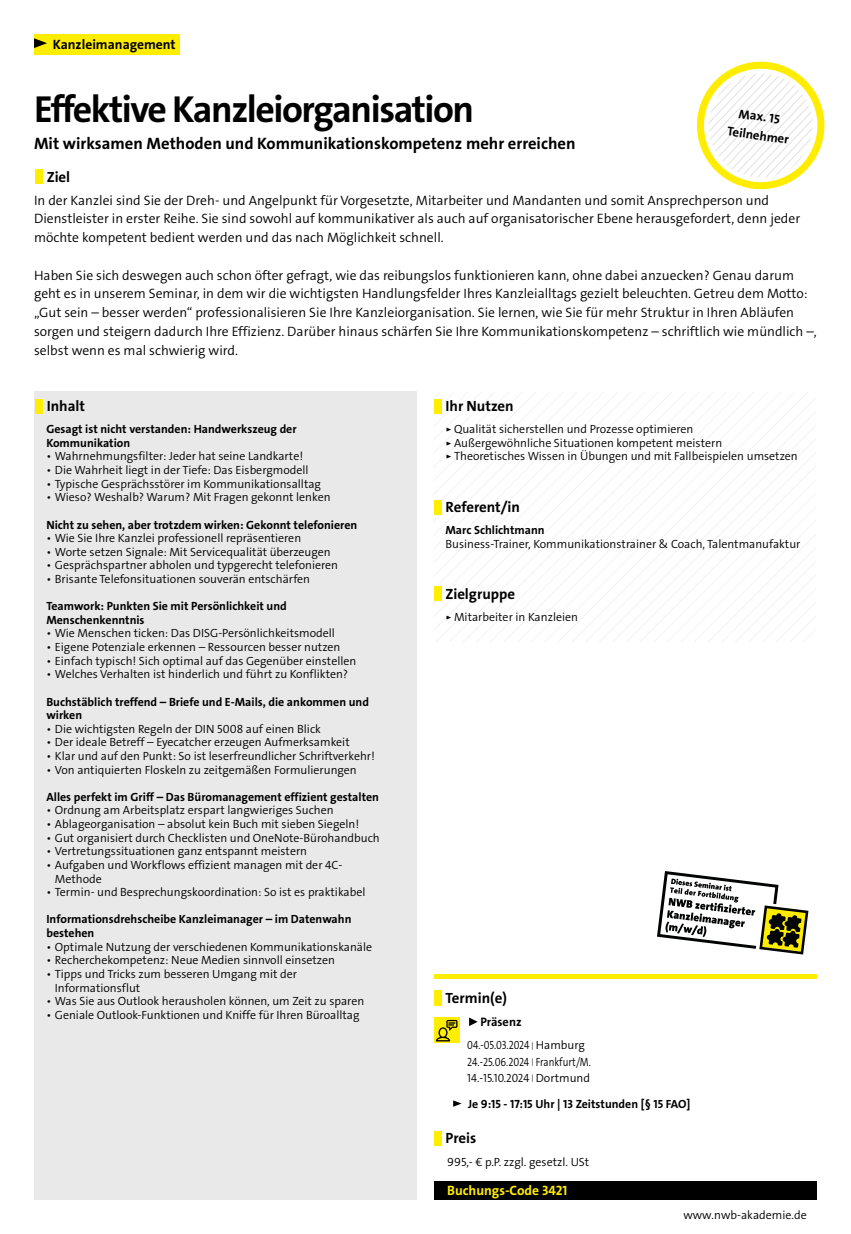
<style>
.page{position:relative;width:851px;height:1234px;background:#fff}
.page>*{position:absolute;margin:0;border:0;box-sizing:border-box;transform-origin:0 0}
.t1{font:37.8px "The Sans LP7 Bld";letter-spacing:-.04em;color:#000}
.t2{font:16.65px "The Sans LP7 Bld";color:#000}
.t3{font:14.85px "The Sans LP7 Bld";color:#000}
.t4{font:13.65px/18.8px "The Sans LP4 Se Lig";color:#000}
.t5{font:13.65px "The Sans LP7 Bld";color:#000}
.t6{font:13.65px "The Sans LP7 Bld";color:#ffed00}
.t7{font:12.75px/18.8px "The Sans LP7 Bld";color:#000;text-align:center}
.t8{font:12.3px "The Sans LP7 Bld";color:#000}
.t9{font:11.85px/13.6px "The Sans LP4 Se Lig";color:#000}
.t10{font:11.85px/13.6px "The Sans LP7 Bld";color:#000}
.t11{font:11.85px/16px "The Sans LP4 Se Lig";color:#000;scale:.83 1}
.s1{font-size:7.5px}
</style>
<div class="page">
<div style="left:34px;top:34px;width:145px;height:20px;background:#ffed00"></div>
<svg style="left:34px;top:38px;width:13px;height:10px"></svg>
<div style="left:35px;top:169px;width:7px;height:15px;background:#fe0"></div>
<div style="left:34px;top:391px;width:383px;height:808px;background:#e9e9e9"></div>
<div style="left:35px;top:399px;width:7px;height:14px;background:#fe0"></div>
<div style="left:434px;top:973px;width:382px;height:5px;background:#ffed00"></div>
<div style="left:434px;top:989px;width:7px;height:15px;background:#fe0"></div>
<div style="left:434px;top:1017px;width:25px;height:25px;background:#fe0"></div>
<svg style="left:436px;top:1019px;width:21px;height:22px"></svg>
<svg style="left:469px;top:1017px;width:8px;height:8px"></svg>
<svg style="left:453px;top:1100px;width:8px;height:6px"></svg>
<div style="left:434px;top:1130px;width:7px;height:15px;background:#fe0"></div>
<div style="left:434px;top:1180px;width:382px;height:19px;background:#000"></div>
<svg style="left:696px;top:61px;width:128px;height:129px"></svg>
<svg style="left:433px;top:392px;width:383px;height:563px"></svg>
<p class="t5" style="left:53px;top:35px;width:124px">Kanzleimanagement</p>
<h1 class="t1" style="left:34px;top:85px;width:441px">Effektive Kanzleiorganisation</h1>
<h2 class="t2" style="left:34px;top:132px;width:543px">Mit wirksamen Methoden und Kommunikationskompetenz mehr erreichen</h2>
<p class="t3" style="left:47px;top:167px;width:25px">Ziel</p>
<p class="t4" style="left:34px;top:191px;width:767px">In der Kanzlei sind Sie der Dreh- und Angelpunkt für Vorgesetzte, Mitarbeiter und Mandanten und somit Ansprechperson und<br>Dienstleister in erster Reihe. Sie sind sowohl auf kommunikativer als auch auf organisatorischer Ebene herausgefordert, denn jeder möchte kompetent bedient werden und das nach Möglichkeit schnell.</p>
<p class="t4" style="left:34px;top:266px;width:784px">Haben Sie sich deswegen auch schon öfter gefragt, wie das reibungslos funktionieren kann, ohne dabei anzuecken? Genau darum geht es in unserem Seminar, in dem wir die wichtigsten Handlungsfelder Ihres Kanzleialltags gezielt beleuchten. Getreu dem Motto: „Gut sein – besser werden“ professionalisieren Sie Ihre Kanzleiorganisation. Sie lernen, wie Sie für mehr Struktur in Ihren Abläufen sorgen und steigern dadurch Ihre Effizienz. Darüber hinaus schärfen Sie Ihre Kommunikationskompetenz – schriftlich wie mündlich –, selbst wenn es mal schwierig wird.</p>
<p class="t7" style="left:731px;top:103px;width:64px;rotate:8deg">Max. 15<br>Teilnehmer</p>
<p class="t3" style="left:47px;top:397px;width:40px">Inhalt</p>
<p class="t10" style="left:46px;top:422px;width:252px">Gesagt ist nicht verstanden: Handwerkszeug der<br>Kommunikation</p>
<p class="t9" style="left:46px;top:449px;width:258px">• Wahrnehmungsfilter: Jeder hat seine Landkarte!</p>
<p class="t9" style="left:46px;top:463px;width:264px">• Die Wahrheit liegt in der Tiefe: Das Eisbergmodell</p>
<p class="t9" style="left:46px;top:477px;width:276px">• Typische Gesprächsstörer im Kommunikationsalltag</p>
<p class="t9" style="left:46px;top:490px;width:285px">• Wieso? Weshalb? Warum? Mit Fragen gekonnt lenken</p>
<p class="t10" style="left:46px;top:517px;width:312px">Nicht zu sehen, aber trotzdem wirken: Gekonnt telefonieren</p>
<p class="t9" style="left:46px;top:531px;width:256px">• Wie Sie Ihre Kanzlei professionell repräsentieren</p>
<p class="t9" style="left:46px;top:545px;width:286px">• Worte setzen Signale: Mit Servicequalität überzeugen</p>
<p class="t9" style="left:46px;top:558px;width:293px">• Gesprächspartner abholen und typgerecht telefonieren</p>
<p class="t9" style="left:46px;top:572px;width:265px">• Brisante Telefonsituationen souverän entschärfen</p>
<p class="t10" style="left:46px;top:599px;width:242px">Teamwork: Punkten Sie mit Persönlichkeit und<br>Menschenkenntnis</p>
<p class="t9" style="left:46px;top:626px;width:290px">• Wie Menschen ticken: Das DISG-Persönlichkeitsmodell</p>
<p class="t9" style="left:46px;top:640px;width:295px">• Eigene Potenziale erkennen – Ressourcen besser nutzen</p>
<p class="t9" style="left:46px;top:653px;width:311px">• Einfach typisch! Sich optimal auf das Gegenüber einstellen</p>
<p class="t9" style="left:46px;top:667px;width:303px">• Welches Verhalten ist hinderlich und führt zu Konflikten?</p>
<p class="t10" style="left:46px;top:694px;width:324px">Buchstäblich treffend – Briefe und E-Mails, die ankommen und wirken</p>
<p class="t9" style="left:46px;top:721px;width:276px">• Die wichtigsten Regeln der DIN 5008 auf einen Blick</p>
<p class="t9" style="left:46px;top:735px;width:305px">• Der ideale Betreff – Eyecatcher erzeugen Aufmerksamkeit</p>
<p class="t9" style="left:46px;top:749px;width:330px">• Klar und auf den Punkt: So ist leserfreundlicher Schriftverkehr!</p>
<p class="t9" style="left:46px;top:762px;width:312px">• Von antiquierten Floskeln zu zeitgemäßen Formulierungen</p>
<p class="t10" style="left:46px;top:790px;width:334px">Alles perfekt im Griff – Das Büromanagement effizient gestalten</p>
<p class="t9" style="left:46px;top:803px;width:289px">• Ordnung am Arbeitsplatz erspart langwieriges Suchen</p>
<p class="t9" style="left:46px;top:817px;width:314px">• Ablageorganisation – absolut kein Buch mit sieben Siegeln!</p>
<p class="t9" style="left:46px;top:830px;width:335px">• Gut organisiert durch Checklisten und OneNote-Bürohandbuch</p>
<p class="t9" style="left:46px;top:844px;width:262px">• Vertretungssituationen ganz entspannt meistern</p>
<p class="t9" style="left:55px;top:858px;width:289px;text-indent:-9px">• Aufgaben und Workflows effizient managen mit der 4C-<br>Methode</p>
<p class="t9" style="left:46px;top:885px;width:320px">• Termin- und Besprechungskoordination: So ist es praktikabel</p>
<p class="t10" style="left:46px;top:912px;width:306px">Informationsdrehscheibe Kanzleimanager – im Datenwahn bestehen</p>
<p class="t9" style="left:46px;top:939px;width:327px">• Optimale Nutzung der verschiedenen Kommunikationskanäle</p>
<p class="t9" style="left:46px;top:953px;width:290px">• Recherchekompetenz: Neue Medien sinnvoll einsetzen</p>
<p class="t9" style="left:55px;top:966px;width:243px;text-indent:-9px">• Tipps und Tricks zum besseren Umgang mit der<br>Informationsflut</p>
<p class="t9" style="left:46px;top:994px;width:319px">• Was Sie aus Outlook herausholen können, um Zeit zu sparen</p>
<p class="t9" style="left:46px;top:1007px;width:314px">• Geniale Outlook-Funktionen und Kniffe für Ihren Büroalltag</p>
<p class="t3" style="left:445px;top:397px;width:70px">Ihr Nutzen</p>
<p class="t9" style="left:445px;top:422px;width:354px">▹ Qualität sicherstellen und Prozesse optimieren<br>▹ Außergewöhnliche Situationen kompetent meistern<br>▹ Theoretisches Wissen in Übungen und mit Fallbeispielen umsetzen</p>
<p class="t3" style="left:445px;top:497px;width:76px">Referent/in</p>
<p class="t10" style="left:445px;top:523px;width:101px">Marc Schlichtmann</p>
<p class="t9" style="left:445px;top:536px;width:356px">Business-Trainer, Kommunikationstrainer &amp; Coach, Talentmanufaktur</p>
<p class="t3" style="left:445px;top:584px;width:71px">Zielgruppe</p>
<p class="t9" style="left:445px;top:610px;width:134px">▹ Mitarbeiter in Kanzleien</p>
<p class="t3" style="left:445px;top:988px;width:63px">Termin(e)</p>
<p class="t8" style="left:480px;top:1014px;width:43px">Präsenz</p>
<p class="t11" style="left:467px;top:1037px;width:151px">04.-05.03.2024 <span class="s1">|</span> Hamburg<br>24.-25.06.2024 <span class="s1">|</span> Frankfurt/M.<br>14.-15.10.2024 <span class="s1">|</span> Dortmund</p>
<p class="t10" style="left:468px;top:1096px;width:224px">Je 9:15 - 17:15 Uhr | 13 Zeitstunden [§ 15 FAO]</p>
<p class="t3" style="left:445px;top:1128px;width:32px">Preis</p>
<p class="t9" style="left:447px;top:1155px;width:144px">995,- € p.P. zzgl. gesetzl. USt</p>
<p class="t6" style="left:447px;top:1181px;width:122px">Buchungs-Code 3421</p>
<p class="t9" style="left:683px;top:1207px;width:125px">www.nwb-akademie.de</p>
</div>
